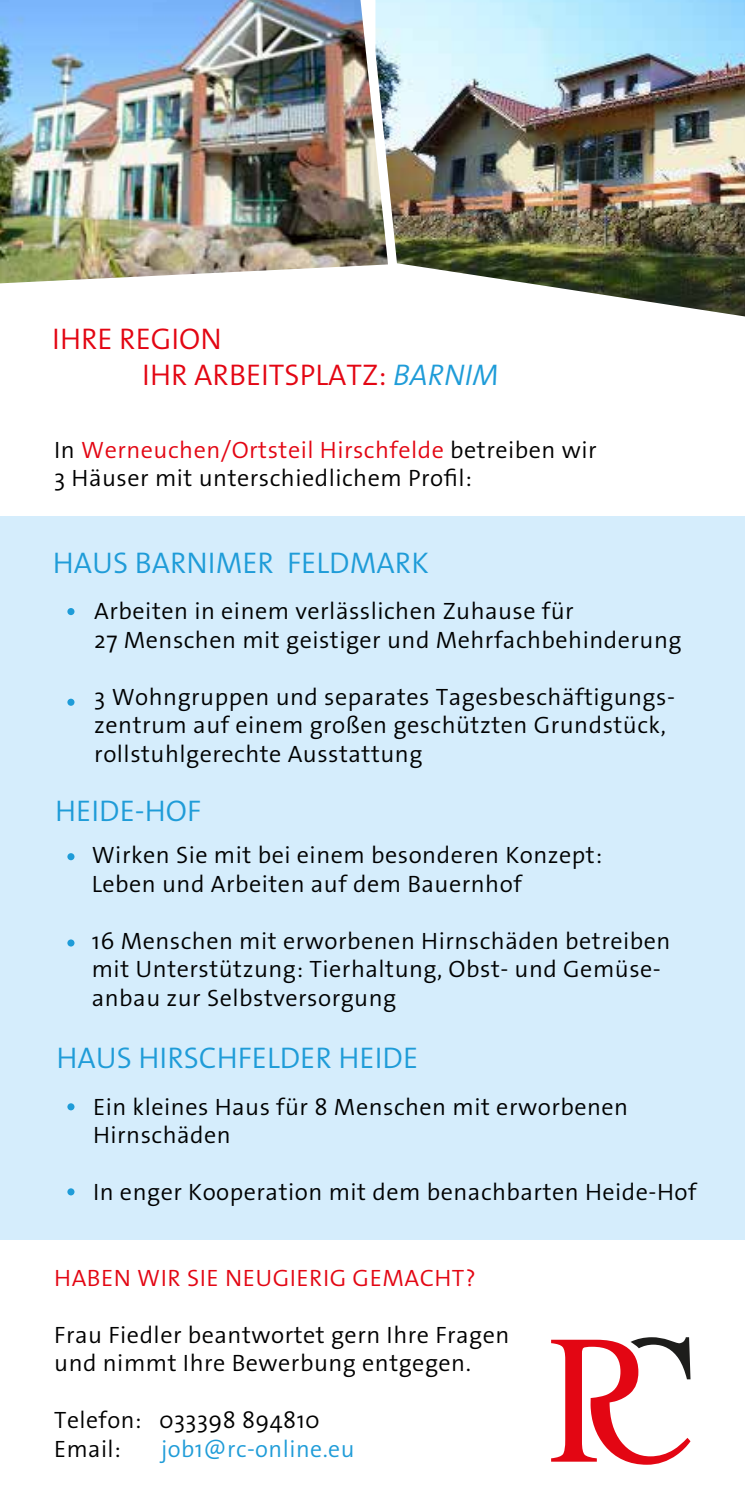
<style>
.page{position:relative;width:745px;height:1489px;background:#fff}
.page>*{position:absolute;margin:0;border:0;box-sizing:border-box;transform-origin:0 0}
.t1{font:300 30px "The Sans Os F";color:#1f9cd8}
.t2{font:300 30px/36px "The Sans Os F";color:#e30613}
.t3{font:300 23.75px/28.5px "The Sans Os F";letter-spacing:.02em;color:#000101}
.t4{font:300 23.75px "The Sans Os F";letter-spacing:.02em;color:#e30613}
.t5{font:300 23.75px "The Sans Os F";letter-spacing:.02em;color:#1f9cd8}
.s1{font-style:italic;color:#1f9cd8}
.s2{color:#e30613}
</style>
<div class="page">
<div style="left:0;top:515px;width:744px;height:724px;background:#d5edfc"></div>
<svg style="left:551px;top:1337px;width:139px;height:127px"></svg>
<div style="left:67px;top:608px;width:7px;height:7px;background:#1f9cd8;border-radius:50%"></div>
<div style="left:67px;top:698px;width:7px;height:7px;background:#1f9cd8;border-radius:50%"></div>
<div style="left:67px;top:853px;width:7px;height:7px;background:#1f9cd8;border-radius:50%"></div>
<div style="left:67px;top:939px;width:7px;height:7px;background:#1f9cd8;border-radius:50%"></div>
<div style="left:67px;top:1103px;width:7px;height:7px;background:#1f9cd8;border-radius:50%"></div>
<div style="left:67px;top:1188px;width:7px;height:7px;background:#1f9cd8;border-radius:50%"></div>
<img style="left:0;top:0;width:375px;height:283px">
<img style="left:375px;top:0;width:369px;height:316px">
<p class="t2" style="left:142px;top:321px;width:357px;text-indent:-90px">IHRE REGION<br>IHR ARBEITSPLATZ: <span class="s1">BARNIM</span></p>
<p class="t3" style="left:54px;top:435px;width:543px">In <span class="s2">Werneuchen/Ortsteil Hirschfelde</span> betreiben wir<br>3 Häuser mit unterschiedlichem Profil:</p>
<p class="t1" style="left:53px;top:543px;width:377px">HAUS BARNIMER FELDMARK</p>
<p class="t3" style="left:94px;top:597px;width:588px">Arbeiten in einem verlässlichen Zuhause für<br>27 Menschen mit geistiger und Mehrfachbehinderung</p>
<p class="t3" style="left:94px;top:682px;width:581px">3 Wohngruppen und separates Tagesbeschäftigungs&shy;zentrum auf einem großen geschützten Grundstück, rollstuhlgerechte Ausstattung</p>
<p class="t1" style="left:55px;top:792px;width:147px">HEIDE-HOF</p>
<p class="t3" style="left:92px;top:841px;width:511px">Wirken Sie mit bei einem besonderen Konzept:<br>Leben und Arbeiten auf dem Bauernhof</p>
<p class="t3" style="left:92px;top:926px;width:580px">16 Menschen mit erworbenen Hirnschäden betreiben mit Unterstützung: Tierhaltung, Obst- und Gemüse&shy;anbau zur Selbstversorgung</p>
<p class="t1" style="left:56px;top:1038px;width:363px">HAUS HIRSCHFELDER HEIDE</p>
<p class="t3" style="left:93px;top:1092px;width:536px">Ein kleines Haus für 8 Menschen mit erworbenen<br>Hirnschäden</p>
<p class="t3" style="left:93px;top:1177px;width:604px">In enger Kooperation mit dem benachbarten Heide-Hof</p>
<p class="t4" style="left:54px;top:1262px;width:423px">HABEN WIR SIE NEUGIERIG GEMACHT?</p>
<p class="t3" style="left:54px;top:1320px;width:456px">Frau Fiedler beantwortet gern Ihre Fragen und nimmt Ihre Bewerbung entgegen.</p>
<p class="t3" style="left:54px;top:1406px;width:267px">Telefon: 033398 894810<br>Email:</p>
<p class="t5" style="left:161px;top:1433px;width:195px">job1@rc-online.eu</p>
</div>
